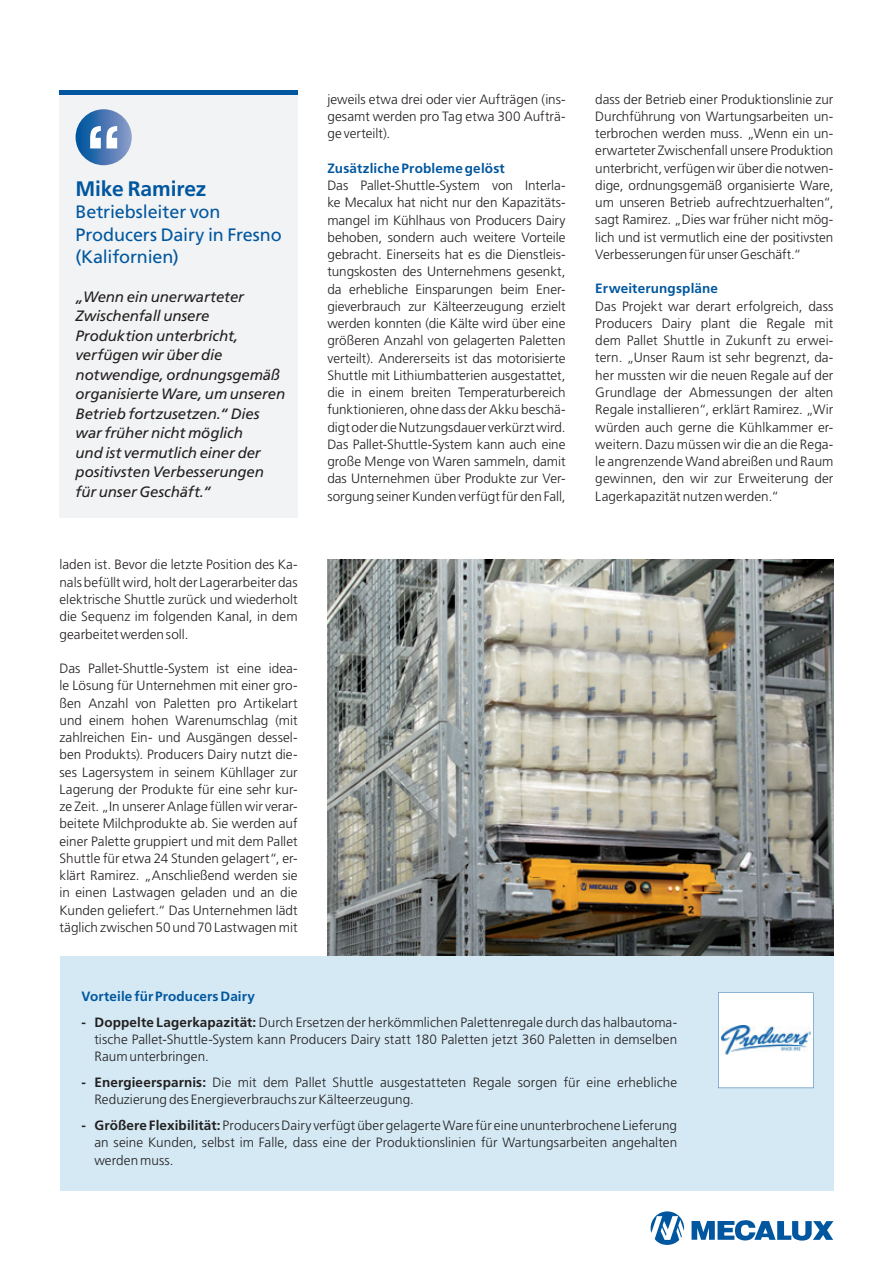
<style>
.page{position:relative;width:893px;height:1263px;background:#fff}
.page>*{position:absolute;margin:0;border:0;box-sizing:border-box;transform-origin:0 0}
.t1{font:700 21px "Frutiger LT Std";letter-spacing:-.005em;color:#01579f}
.t2{font:18px/22.5px "Frutiger LT Std";letter-spacing:-.01em;color:#01579f}
.t3{font:italic 15px/19.5px "Frutiger LT Std";letter-spacing:-.005em;color:#231f20}
.t4{font:300 13.5px/17.2px "Frutiger LT Std";letter-spacing:.005em;color:#231f20;text-align:justify}
.t5{font:700 13.5px "Frutiger LT Std";letter-spacing:.01em;color:#01579f}
.s1{font-weight:700}
</style>
<div class="page">
<img style="left:327px;top:559px;width:506px;height:397px">
<div style="left:60px;top:956px;width:773px;height:234px;background:#d4e9f3"></div>
<svg style="left:718px;top:992px;width:96px;height:96px"></svg>
<svg style="left:651px;top:1211px;width:33px;height:34px"></svg>
<svg style="left:692px;top:1220px;width:141px;height:21px"></svg>
<div style="left:59px;top:92px;width:239px;height:426px;background:#f2f3f4"></div>
<svg style="left:76px;top:109px;width:56px;height:56px"></svg>
<svg style="left:90px;top:126px;width:27px;height:22px"></svg>
<hr style="left:59px;top:91px;width:239px;height:4px;background:#01579f">
<h1 class="t1" style="left:76px;top:176px;width:132px">Mike Ramirez</h1>
<h2 class="t2" style="left:76px;top:201px;width:208px">Betriebsleiter von<br>Producers Dairy in Fresno (Kalifornien)</h2>
<p class="t3" style="left:76px;top:287px;width:211px">„Wenn ein unerwarteter<br>Zwischenfall unsere<br>Produktion unterbricht, verfügen wir über die notwendige, ordnungsgemäß organisierte Ware, um unseren<br>Betrieb fortzusetzen.“ Dies war früher nicht möglich<br>und ist vermutlich einer der positivsten Verbesserungen für unser Geschäft.“</p>
<p class="t4" style="left:60px;top:556px;width:240px">laden ist. Bevor die letzte Position des Ka&shy;nals befüllt wird, holt der Lagerarbeiter das elektrische Shuttle zurück und wiederholt die Sequenz im folgenden Kanal, in dem gearbeitet werden soll.</p>
<p class="t4" style="left:60px;top:660px;width:240px">Das Pallet-Shuttle-System ist eine idea&shy;le Lösung für Unternehmen mit einer gro&shy;ßen Anzahl von Paletten pro Artikelart und einem hohen Warenumschlag (mit zahlreichen Ein- und Ausgängen dessel&shy;ben Produkts). Producers Dairy nutzt die&shy;ses Lagersystem in seinem Kühllager zur Lagerung der Produkte für eine sehr kur&shy;ze Zeit. „In unserer Anlage füllen wir verar&shy;beitete Milchprodukte ab. Sie werden auf einer Palette gruppiert und mit dem Pallet Shuttle für etwa 24 Stunden gelagert“, er&shy;klärt Ramirez. „Anschließend werden sie in einen Lastwagen geladen und an die Kunden geliefert.“ Das Unternehmen lädt täglich zwischen 50 und 70 Lastwagen mit</p>
<p class="t4" style="left:327px;top:91px;width:240px">jeweils etwa drei oder vier Aufträgen (ins&shy;gesamt werden pro Tag etwa 300 Aufträ&shy;ge verteilt).</p>
<p class="t5" style="left:327px;top:160px;width:179px">Zusätzliche Probleme gelöst</p>
<p class="t4" style="left:327px;top:177px;width:240px">Das Pallet-Shuttle-System von Interla&shy;ke Mecalux hat nicht nur den Kapazitäts&shy;mangel im Kühlhaus von Producers Dairy behoben, sondern auch weitere Vorteile gebracht. Einerseits hat es die Dienstleis&shy;tungskosten des Unternehmens gesenkt, da erhebliche Einsparungen beim Ener&shy;gieverbrauch zur Kälteerzeugung erzielt werden konnten (die Kälte wird über eine größeren Anzahl von gelagerten Paletten verteilt). Andererseits ist das motorisierte Shuttle mit Lithiumbatterien ausgestattet, die in einem breiten Temperaturbereich funktionieren, ohne dass der Akku beschä&shy;digt oder die Nutzungsdauer verkürzt wird.<br>Das Pallet-Shuttle-System kann auch eine große Menge von Waren sammeln, damit das Unternehmen über Produkte zur Ver&shy;sorgung seiner Kunden verfügt für den Fall,</p>
<p class="t4" style="left:595px;top:91px;width:240px">dass der Betrieb einer Produktionslinie zur Durchführung von Wartungsarbeiten un&shy;terbrochen werden muss. „Wenn ein un&shy;erwarteter Zwischenfall unsere Produktion unterbricht, verfügen wir über die notwen&shy;dige, ordnungsgemäß organisierte Ware, um unseren Betrieb aufrechtzuerhalten“, sagt Ramirez. „Dies war früher nicht mög&shy;lich und ist vermutlich eine der positivsten Verbesserungen für unser Geschäft.“</p>
<p class="t5" style="left:595px;top:281px;width:124px">Erweiterungspläne</p>
<p class="t4" style="left:595px;top:298px;width:240px">Das Projekt war derart erfolgreich, dass Producers Dairy plant die Regale mit dem Pallet Shuttle in Zukunft zu erwei&shy;tern. „Unser Raum ist sehr begrenzt, da&shy;her mussten wir die neuen Regale auf der Grundlage der Abmessungen der alten Regale installieren“, erklärt Ramirez. „Wir würden auch gerne die Kühlkammer er&shy;weitern. Dazu müssen wir die an die Rega&shy;le angrenzende Wand abreißen und Raum gewinnen, den wir zur Erweiterung der Lagerkapazität nutzen werden.“</p>
<p class="t5" style="left:82px;top:988px;width:175px">Vorteile für Producers Dairy</p>
<p class="t4" style="left:94px;top:1014px;width:584px;text-indent:-13px"><span class="s1">- Doppelte Lagerkapazität:</span> Durch Ersetzen der herkömmlichen Palettenregale durch das halbautoma&shy;tische Pallet-Shuttle-System kann Producers Dairy statt 180 Paletten jetzt 360 Paletten in demselben Raum unterbringen.</p>
<p class="t4" style="left:94px;top:1074px;width:584px;text-indent:-13px"><span class="s1">- Energieersparnis:</span> Die mit dem Pallet Shuttle ausgestatteten Regale sorgen für eine erhebliche<br>Reduzierung des Energieverbrauchs zur Kälteerzeugung.</p>
<p class="t4" style="left:94px;top:1117px;width:584px;text-indent:-13px"><span class="s1">- Größere Flexibilität:</span> Producers Dairy verfügt über gelagerte Ware für eine ununterbrochene Lieferung an seine Kunden, selbst im Falle, dass eine der Produktionslinien für Wartungsarbeiten angehalten werden muss.</p>
</div>
